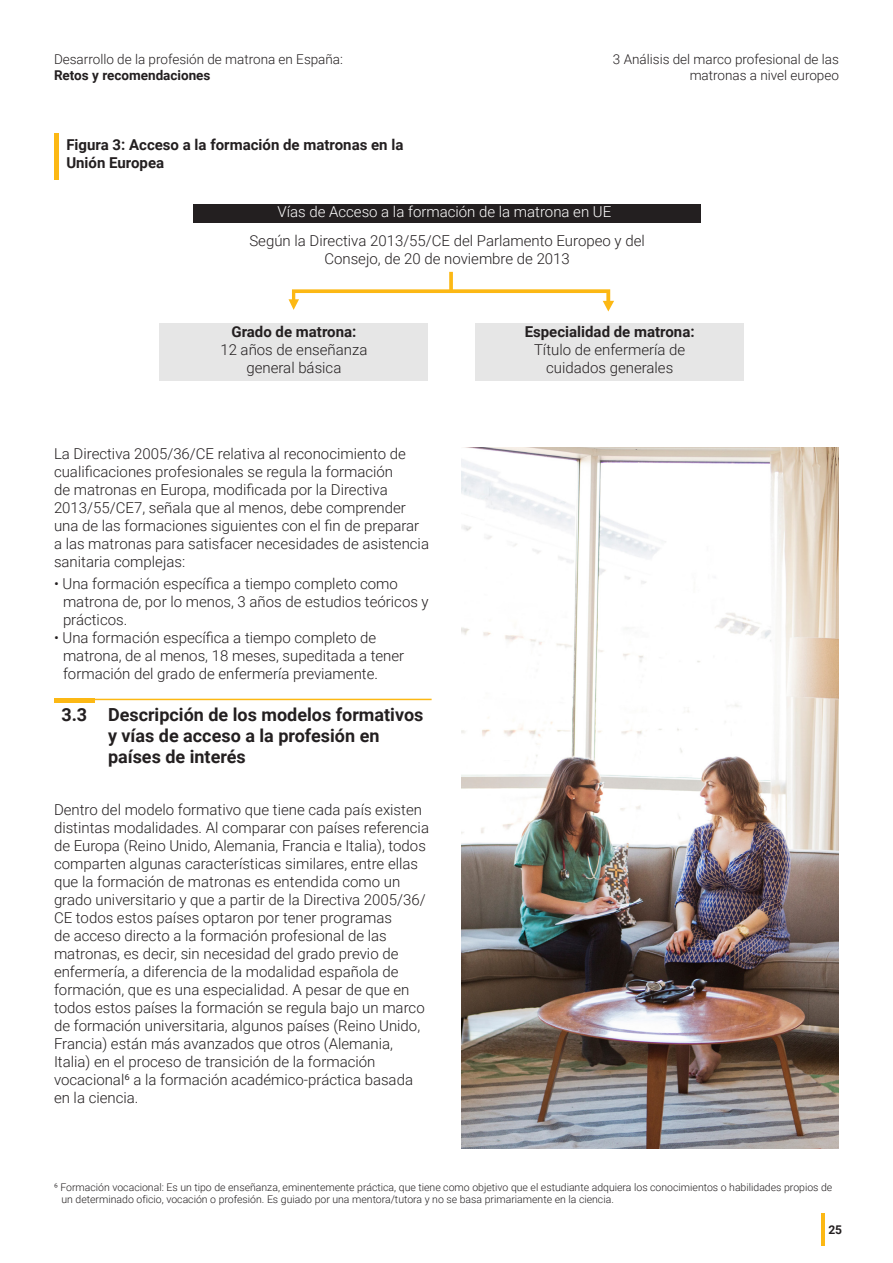
<style>
.page{position:relative;width:893px;height:1263px;background:#fff}
.page>*{position:absolute;margin:0;border:0;box-sizing:border-box;transform-origin:0 0}
.t1{font:700 18px/21px "Roboto";color:#231f20}
.t2{font:300 15px/18px "Roboto";color:#231f20}
.t3{font:700 15px/18px "Roboto";color:#231f20}
.t4{font:300 15px "Roboto";color:#fff}
.t5{font:300 13.5px/16.2px "Roboto";color:#231f20;text-align:right}
.t6{font:700 13.5px "Roboto";color:#231f20}
.t7{font:700 12px "Roboto";color:#231f20}
.t8{font:300 10.5px/12.6px "Roboto";color:#231f20}
</style>
<div class="page">
<div style="left:159px;top:323px;width:269px;height:58px;background:#e6e6e6"></div>
<div style="left:475px;top:323px;width:269px;height:58px;background:#e6e6e6"></div>
<hr style="left:821px;top:1213px;width:3px;height:33px;background:#fcb814">
<hr style="left:54px;top:133px;width:4px;height:46px;background:#fcb814">
<img style="left:461px;top:448px;width:378px;height:700px">
<div style="left:193px;top:204px;width:508px;height:18px;background:#231f20"></div>
<svg style="left:288px;top:272px;width:326px;height:39px"></svg>
<hr style="left:54px;top:699px;width:41px;height:4px;background:#fcb814">
<hr style="left:82px;top:699px;width:350px;height:1px;background:#fcb814">
<p class="t5" style="left:54px;top:51px;width:291px">Desarrollo de la profesión de matrona en España:</p>
<p class="t6" style="left:54px;top:66px;width:158px">Retos y recomendaciones</p>
<p class="t3" style="left:66px;top:135px;width:339px">Figura 3: Acceso a la formación de matronas en la<br>Unión Europea</p>
<p class="t5" style="left:613px;top:51px;width:228px">3 Análisis del marco profesional de las matronas a nivel europeo</p>
<p class="t4" style="left:277px;top:202px;width:335px">Vías de Acceso a la formación de la matrona en UE</p>
<p class="t2" style="left:249px;top:231px;width:397px;text-align:center">Según la Directiva 2013/55/CE del Parlamento Europeo y del<br>Consejo, de 20 de noviembre de 2013</p>
<p class="t3" style="left:231px;top:322px;width:126px">Grado de matrona:</p>
<p class="t2" style="left:220px;top:340px;width:149px">12 años de enseñanza</p>
<p class="t2" style="left:246px;top:358px;width:96px">general básica</p>
<p class="t2" style="left:54px;top:444px;width:377px">La Directiva 2005/36/CE relativa al reconocimiento de cualificaciones profesionales se regula la formación<br>de matronas en Europa, modificada por la Directiva 2013/55/CE7, señala que al menos, debe comprender una de las formaciones siguientes con el fin de preparar a las matronas para satisfacer necesidades de asistencia sanitaria complejas:</p>
<p class="t2" style="left:63px;top:574px;width:367px;text-indent:-9px">• Una formación específica a tiempo completo como matrona de, por lo menos, 3 años de estudios teóricos y prácticos.</p>
<p class="t2" style="left:63px;top:628px;width:343px;text-indent:-9px">• Una formación específica a tiempo completo de matrona, de al menos, 18 meses, supeditada a tener formación del grado de enfermería previamente.</p>
<p class="t1" style="left:61px;top:704px;width:27px">3.3</p>
<p class="t1" style="left:108px;top:704px;width:317px">Descripción de los modelos formativos</p>
<p class="t1" style="left:108px;top:725px;width:273px">y vías de acceso a la profesión en países de interés</p>
<p class="t2" style="left:54px;top:800px;width:377px">Dentro del modelo formativo que tiene cada país existen distintas modalidades. Al comparar con países referencia de Europa (Reino Unido, Alemania, Francia e Italia), todos comparten algunas características similares, entre ellas que la formación de matronas es entendida como un grado universitario y que a partir de la Directiva 2005/36/ CE todos estos países optaron por tener programas<br>de acceso directo a la formación profesional de las matronas, es decir, sin necesidad del grado previo de enfermería, a diferencia de la modalidad española de formación, que es una especialidad. A pesar de que en todos estos países la formación se regula bajo un marco de formación universitaria, algunos países (Reino Unido, Francia) están más avanzados que otros (Alemania, Italia) en el proceso de transición de la formación vocacional6 a la formación académico-práctica basada en la ciencia.</p>
<p class="t3" style="left:525px;top:322px;width:171px">Especialidad de matrona:</p>
<p class="t2" style="left:534px;top:340px;width:153px">Título de enfermería de</p>
<p class="t2" style="left:546px;top:358px;width:129px">cuidados generales</p>
<p class="t8" style="left:62px;top:1180px;width:772px;text-indent:-8px">6 Formación vocacional: Es un tipo de enseñanza, eminentemente práctica, que tiene como objetivo que el estudiante adquiera los conocimientos o habilidades propios de un determinado oficio, vocación o profesión. Es guiado por una mentora/tutora y no se basa primariamente en la ciencia.</p>
<p class="t7" style="left:828px;top:1221px;width:15px">25</p>
</div>
